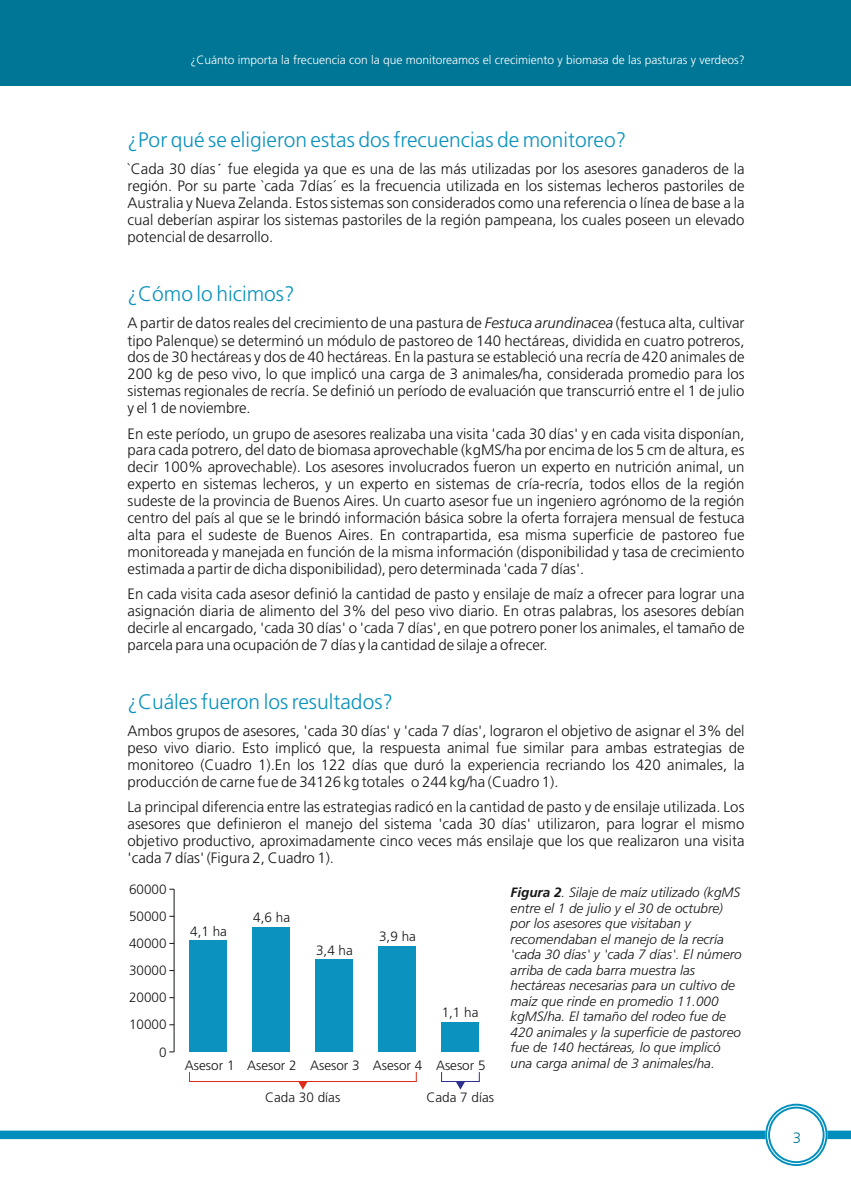
<style>
.page{position:relative;width:851px;height:1191px;background:#fff}
.page>*{position:absolute;margin:0;border:0;box-sizing:border-box;transform-origin:0 0}
.t1{font:21px "Frutiger Light A";color:#0b92be}
.t2{font:15px/17px "Frutiger Light A";color:#151616;text-align:justify}
.t3{font:15px "Frutiger Light A";color:#007696}
.t4{font:italic 300 13.5px/15.5px "Frutiger";color:#151616}
.t5{font:13.5px/27.2px "Frutiger Light A";color:#151616;text-align:right}
.t6{font:12px "Frutiger Light A";color:#fff}
.s1{font-family:"Arial"}
.s2{font-family:"Frutiger";font-weight:300;font-style:italic}
.s3{font-weight:700}
</style>
<div class="page">
<svg style="left:0;top:1103px;width:850px;height:63px"></svg>
<div style="left:189px;top:940px;width:38px;height:112px;background:#0b92be"></div>
<div style="left:315px;top:959px;width:38px;height:93px;background:#0b92be"></div>
<div style="left:378px;top:946px;width:38px;height:106px;background:#0b92be"></div>
<div style="left:441px;top:1022px;width:38px;height:30px;background:#0b92be"></div>
<div style="left:252px;top:927px;width:38px;height:125px;background:#0b92be"></div>
<hr style="left:174px;top:889px;width:1px;height:163px;background:#151616">
<svg style="left:298px;top:1081px;width:9px;height:8px"></svg>
<svg style="left:455px;top:1081px;width:10px;height:8px"></svg>
<div style="left:0;top:0;width:850px;height:85px;background:#007696"></div>
<p class="t6" style="left:190px;top:54px;width:555px">¿Cuánto importa la frecuencia con la que monitoreamos el crecimiento y biomasa de las pasturas y verdeos?</p>
<h1 class="t1" style="left:128px;top:130px;width:500px">¿Por qué se eligieron estas dos frecuencias de monitoreo?</h1>
<p class="t2" style="left:128px;top:161px;width:618px">`Cada 30 días<span class="s1">´</span> fue elegida ya que es una de las más utilizadas por los asesores ganaderos de la región. Por su parte `cada 7días´ es la frecuencia utilizada en los sistemas lecheros pastoriles de Australia y Nueva Zelanda. Estos sistemas son considerados como una referencia o línea de base a la cual deberían aspirar los sistemas pastoriles de la región pampeana, los cuales poseen un elevado potencial de desarrollo.</p>
<h1 class="t1" style="left:128px;top:284px;width:168px">¿Cómo lo hicimos?</h1>
<p class="t2" style="left:128px;top:316px;width:618px">A partir de datos reales del crecimiento de una pastura de <span class="s2">Festuca arundinacea</span> (festuca alta, cultivar tipo Palenque) se determinó un módulo de pastoreo de 140 hectáreas, dividida en cuatro potreros, dos de 30 hectáreas y dos de 40 hectáreas. En la pastura se estableció una recría de 420 animales de 200 kg de peso vivo, lo que implicó una carga de 3 animales/ha, considerada promedio para los sistemas regionales de recría. Se definió un período de evaluación que transcurrió entre el 1 de julio y el 1 de noviembre.</p>
<p class="t2" style="left:127px;top:426px;width:618px">En este período, un grupo de asesores realizaba una visita 'cada 30 días' y en cada visita disponían, para cada potrero, del dato de biomasa aprovechable (kgMS/ha por encima de los 5 cm de altura, es decir 100% aprovechable). Los asesores involucrados fueron un experto en nutrición animal, un experto en sistemas lecheros, y un experto en sistemas de cría-recría, todos ellos de la región sudeste de la provincia de Buenos Aires. Un cuarto asesor fue un ingeniero agrónomo de la región centro del país al que se le brindó información básica sobre la oferta forrajera mensual de festuca alta para el sudeste de Buenos Aires. En contrapartida, esa misma superficie de pastoreo fue monitoreada y manejada en función de la misma información (disponibilidad y tasa de crecimiento estimada a partir de dicha disponibilidad), pero determinada 'cada 7 días'.</p>
<p class="t2" style="left:127px;top:586px;width:618px">En cada visita cada asesor definió la cantidad de pasto y ensilaje de maíz a ofrecer para lograr una asignación diaria de alimento del 3% del peso vivo diario. En otras palabras, los asesores debían decirle al encargado, 'cada 30 días' o 'cada 7 días', en que potrero poner los animales, el tamaño de parcela para una ocupación de 7 días y la cantidad de silaje a ofrecer.</p>
<h1 class="t1" style="left:127px;top:692px;width:267px">¿Cuáles fueron los resultados?</h1>
<p class="t2" style="left:127px;top:723px;width:618px">Ambos grupos de asesores, 'cada 30 días' y 'cada 7 días', lograron el objetivo de asignar el 3% del peso vivo diario. Esto implicó que, la respuesta animal fue similar para ambas estrategias de monitoreo (Cuadro 1).En los 122 días que duró la experiencia recriando los 420 animales, la producción de carne fue de 34126 kg totales o 244 kg/ha (Cuadro 1).</p>
<p class="t2" style="left:127px;top:799px;width:618px">La principal diferencia entre las estrategias radicó en la cantidad de pasto y de ensilaje utilizada. Los asesores que definieron el manejo del sistema 'cada 30 días' utilizaron, para lograr el mismo objetivo productivo, aproximadamente cinco veces más ensilaje que los que realizaron una visita 'cada 7 días' (Figura 2, Cuadro 1).</p>
<p class="t5" style="left:129px;top:876px;width:39px">60000<br>50000<br>40000<br>30000<br>20000<br>10000<br>0</p>
<p class="t5" style="left:190px;top:918px;width:38px">4,1 ha</p>
<p class="t5" style="left:253px;top:905px;width:38px">4,6 ha</p>
<p class="t5" style="left:316px;top:937px;width:38px">3,4 ha</p>
<p class="t5" style="left:379px;top:924px;width:38px">3,9 ha</p>
<p class="t5" style="left:441px;top:1000px;width:38px">1,1 ha</p>
<p class="t5" style="left:185px;top:1052px;width:302px">Asesor 1 Asesor 2 Asesor 3 Asesor 4 Asesor 5</p>
<p class="t5" style="left:265px;top:1084px;width:77px">Cada 30 días</p>
<p class="t5" style="left:426px;top:1084px;width:69px">Cada 7 días</p>
<p class="t4" style="left:510px;top:885px;width:233px"><span class="s3">Figura 2</span>. Silaje de maíz utilizado (kgMS entre el 1 de julio y el 30 de octubre) por los asesores que visitaban y recomendaban el manejo de la recría 'cada 30 días' y 'cada 7 días'. El número arriba de cada barra muestra las hectáreas necesarias para un cultivo de maíz que rinde en promedio 11.000 kgMS/ha. El tamaño del rodeo fue de 420 animales y la superficie de pastoreo fue de 140 hectáreas, lo que implicó una carga animal de 3 animales/ha.</p>
<p class="t3" style="left:792px;top:1131px;width:10px">3</p>
</div>
